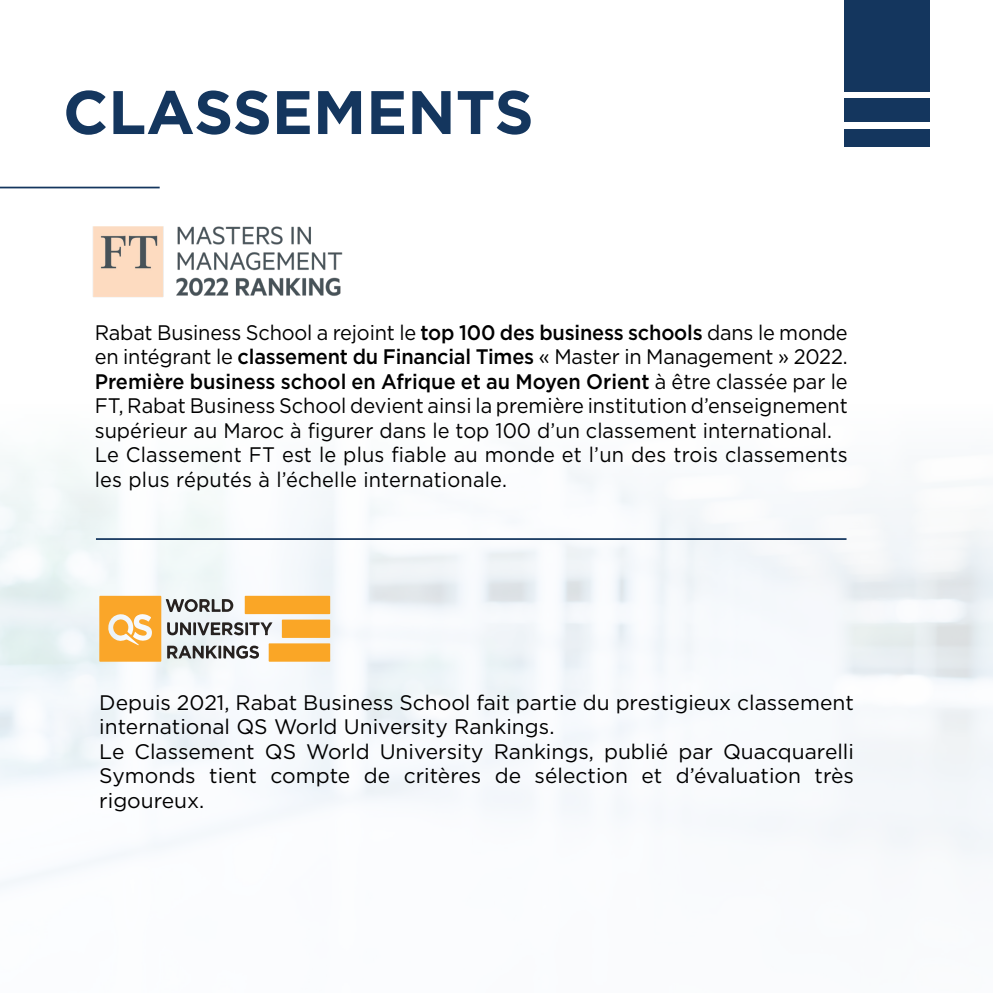
<style>
.page{position:relative;width:993px;height:993px;background:#fff}
.page>*{position:absolute;margin:0;border:0;box-sizing:border-box;transform-origin:0 0}
.t1{font:700 61.25px "Gotham";color:#14365e}
.t2{font:21px/24.5px "Gotham";color:#000;scale:.95 1}
.t3{font:21px/24.5px "Gotham";color:#000}
.s1{font-weight:500}
</style>
<div class="page">
<img style="left:0;top:455px;width:992px;height:433px">
<svg style="left:99px;top:595px;width:231px;height:66px"></svg>
<div style="left:843px;top:0;width:85px;height:92px;background:#14365e"></div>
<div style="left:843px;top:98px;width:85px;height:24px;background:#14365e"></div>
<div style="left:843px;top:129px;width:85px;height:17px;background:#14365e"></div>
<hr style="left:0;top:187px;width:160px;height:1px;background:#14365e">
<img style="left:93px;top:226px;width:250px;height:71px">
<hr style="left:96px;top:538px;width:750px;height:1px;background:#14365e">
<p class="t1" style="left:63px;top:72px;width:472px">CLASSEMENTS</p>
<p class="t2" style="left:95px;top:319px;width:794px">Rabat Business School a rejoint le <span class="s1">top 100 des business schools</span> dans le monde en intégrant le <span class="s1">classement du Financial Times</span> « Master in Management » 2022.</p>
<p class="t2" style="left:95px;top:368px;width:794px;text-align:justify"><span class="s1">Première business school en Afrique et au Moyen Orient</span> à être classée par le FT, Rabat Business School devient ainsi la première institution d’enseignement supérieur au Maroc à figurer dans le top 100 d’un classement international.</p>
<p class="t2" style="left:95px;top:442px;width:794px">Le Classement FT est le plus fiable au monde et l’un des trois classements les plus réputés à l’échelle internationale.</p>
<p class="t3" style="left:99px;top:689px;width:756px">Depuis 2021, Rabat Business School fait partie du prestigieux classement international QS World University Rankings.</p>
<p class="t3" style="left:99px;top:738px;width:756px;text-align:justify">Le Classement QS World University Rankings, publié par Quacquarelli Symonds tient compte de critères de sélection et d’évaluation très rigoureux.</p>
</div>
